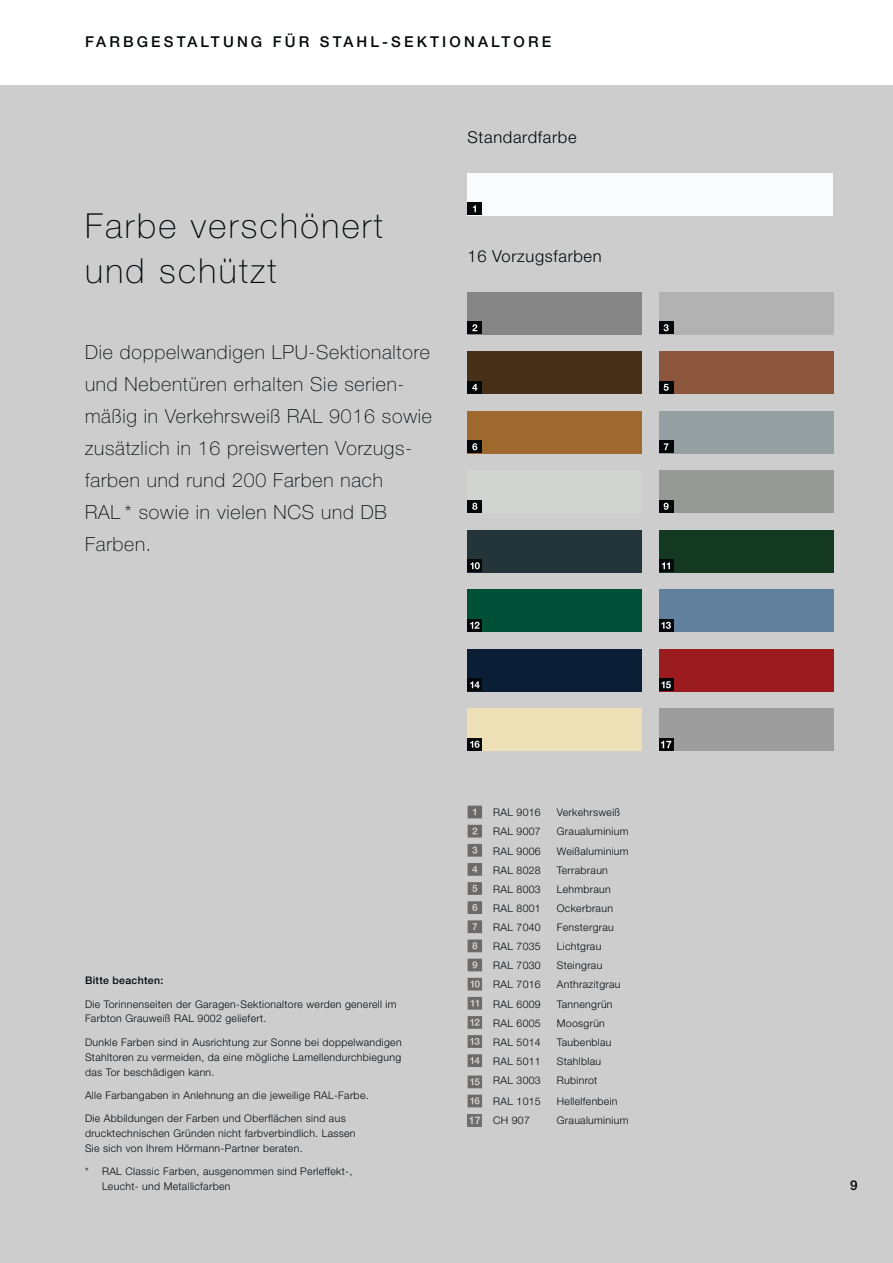
<style>
.page{position:relative;width:893px;height:1263px;background:#fff}
.page>*{position:absolute;margin:0;border:0;box-sizing:border-box;transform-origin:0 0}
.t1{font:100 34.5px/44.5px "Hoermann Helvetica Neue";letter-spacing:.07em;color:#040809}
.t2{font:100 19.5px/31.8px "Hoermann Helvetica Neue";letter-spacing:.04em;color:#040809}
.t3{font:300 16.5px "Hoermann Helvetica Neue";letter-spacing:.04em;color:#040809}
.t4{font:500 15px "Hoermann Helvetica Neue";letter-spacing:.21em;color:#040809}
.t5{font:500 13.5px "Hoermann Helvetica Neue";color:#040809}
.t6{font:300 10.5px/14.9px "Hoermann Helvetica Neue";letter-spacing:.03em;color:#040809}
.t7{font:500 10.5px "Hoermann Helvetica Neue";letter-spacing:.03em;color:#040809}
.s1{font-weight:700;color:#cccccb}
</style>
<div class="page">
<div style="left:0;top:85px;width:893px;height:1178px;background:#cdcdce"></div>
<div style="left:659px;top:470px;width:174px;height:43px;background:#959a94"></div>
<div style="left:468px;top:530px;width:174px;height:42px;background:#243539"></div>
<div style="left:468px;top:470px;width:174px;height:43px;background:#d1d5d2"></div>
<div style="left:659px;top:530px;width:174px;height:42px;background:#143922"></div>
<div style="left:468px;top:589px;width:174px;height:43px;background:#005038"></div>
<div style="left:659px;top:589px;width:174px;height:43px;background:#61809e"></div>
<div style="left:468px;top:649px;width:174px;height:42px;background:#0a1e35"></div>
<div style="left:659px;top:649px;width:174px;height:42px;background:#9b1c1f"></div>
<div style="left:468px;top:708px;width:174px;height:43px;background:#eddfb6"></div>
<div style="left:659px;top:708px;width:174px;height:43px;background:#9d9d9d"></div>
<div style="left:659px;top:292px;width:174px;height:42px;background:#b2b2b2"></div>
<div style="left:468px;top:351px;width:174px;height:43px;background:#483018"></div>
<div style="left:659px;top:351px;width:174px;height:43px;background:#8c563d"></div>
<div style="left:468px;top:411px;width:174px;height:42px;background:#9d692e"></div>
<div style="left:659px;top:411px;width:174px;height:42px;background:#94a0a2"></div>
<div style="left:468px;top:173px;width:365px;height:42px;background:#f8fcff"></div>
<div style="left:468px;top:292px;width:174px;height:42px;background:#878686"></div>
<div style="left:468px;top:203px;width:14px;height:12px;background:#040809"></div>
<svg style="left:473px;top:205px;width:3px;height:7px"></svg>
<div style="left:468px;top:322px;width:14px;height:12px;background:#040809"></div>
<svg style="left:472px;top:324px;width:5px;height:7px"></svg>
<div style="left:659px;top:322px;width:14px;height:12px;background:#040809"></div>
<svg style="left:663px;top:324px;width:6px;height:7px"></svg>
<div style="left:468px;top:381px;width:14px;height:13px;background:#040809"></div>
<svg style="left:472px;top:384px;width:5px;height:7px"></svg>
<div style="left:659px;top:381px;width:14px;height:13px;background:#040809"></div>
<svg style="left:663px;top:384px;width:6px;height:7px"></svg>
<div style="left:468px;top:441px;width:14px;height:12px;background:#040809"></div>
<svg style="left:472px;top:443px;width:5px;height:7px"></svg>
<div style="left:659px;top:441px;width:14px;height:12px;background:#040809"></div>
<svg style="left:664px;top:443px;width:4px;height:7px"></svg>
<div style="left:468px;top:500px;width:14px;height:13px;background:#040809"></div>
<svg style="left:472px;top:503px;width:5px;height:7px"></svg>
<div style="left:659px;top:500px;width:14px;height:13px;background:#040809"></div>
<svg style="left:663px;top:503px;width:6px;height:7px"></svg>
<div style="left:468px;top:560px;width:14px;height:12px;background:#040809"></div>
<svg style="left:470px;top:562px;width:10px;height:7px"></svg>
<div style="left:659px;top:560px;width:14px;height:12px;background:#040809"></div>
<svg style="left:662px;top:562px;width:8px;height:7px"></svg>
<div style="left:468px;top:619px;width:14px;height:13px;background:#040809"></div>
<svg style="left:470px;top:622px;width:9px;height:7px"></svg>
<div style="left:659px;top:619px;width:14px;height:13px;background:#040809"></div>
<svg style="left:661px;top:622px;width:10px;height:7px"></svg>
<div style="left:468px;top:679px;width:14px;height:12px;background:#040809"></div>
<svg style="left:470px;top:681px;width:10px;height:7px"></svg>
<div style="left:659px;top:679px;width:14px;height:12px;background:#040809"></div>
<svg style="left:661px;top:681px;width:10px;height:7px"></svg>
<div style="left:468px;top:738px;width:14px;height:13px;background:#040809"></div>
<svg style="left:470px;top:741px;width:10px;height:7px"></svg>
<svg style="left:468px;top:806px;width:14px;height:12px"></svg>
<svg style="left:468px;top:825px;width:14px;height:13px"></svg>
<svg style="left:468px;top:844px;width:14px;height:13px"></svg>
<svg style="left:468px;top:863px;width:14px;height:13px"></svg>
<svg style="left:468px;top:882px;width:14px;height:13px"></svg>
<svg style="left:468px;top:901px;width:14px;height:13px"></svg>
<svg style="left:468px;top:920px;width:14px;height:13px"></svg>
<svg style="left:468px;top:940px;width:14px;height:12px"></svg>
<svg style="left:468px;top:959px;width:14px;height:12px"></svg>
<svg style="left:468px;top:978px;width:14px;height:13px"></svg>
<svg style="left:468px;top:997px;width:14px;height:13px"></svg>
<svg style="left:468px;top:1016px;width:14px;height:13px"></svg>
<svg style="left:468px;top:1035px;width:14px;height:13px"></svg>
<svg style="left:468px;top:1054px;width:14px;height:13px"></svg>
<svg style="left:468px;top:1076px;width:14px;height:12px"></svg>
<svg style="left:468px;top:1095px;width:14px;height:12px"></svg>
<div style="left:468px;top:1114px;width:14px;height:13px;background:#6f6f6f"></div>
<svg style="left:659px;top:738px;width:14px;height:13px"></svg>
<svg style="left:661px;top:741px;width:10px;height:7px"></svg>
<h3 class="t4" style="left:85px;top:36px;width:468px">FARBGESTALTUNG FÜR STAHL-SEKTIONALTORE</h3>
<h1 class="t1" style="left:85px;top:207px;width:299px">Farbe verschönert und schützt</h1>
<h2 class="t2" style="left:85px;top:338px;width:348px">Die doppelwandigen LPU-Sektionaltore und Neben türen erhalten Sie serien&shy;mäßig in Verkehrsweiß RAL 9016 sowie zusätzlich in 16 preiswerten Vorzugs&shy;farben und rund 200 Farben nach<br>RAL * sowie in vielen NCS und DB<br>Farben.</h2>
<h3 class="t3" style="left:468px;top:131px;width:111px">Standardfarbe</h3>
<h3 class="t3" style="left:468px;top:250px;width:136px">16 Vorzugsfarben</h3>
<p class="t7" style="left:85px;top:977px;width:80px">Bitte beachten:</p>
<p class="t6" style="left:85px;top:997px;width:313px">Die Torinnenseiten der Garagen-Sektionaltore werden generell im<br>Farbton Grauweiß RAL 9002 geliefert.</p>
<p class="t6" style="left:85px;top:1036px;width:318px;text-align:justify">Dunkle Farben sind in Ausrichtung zur Sonne bei doppelwandigen Stahltoren zu vermeiden, da eine mögliche Lamellendurchbiegung das Tor beschädigen kann.</p>
<p class="t6" style="left:85px;top:1089px;width:285px">Alle Farbangaben in Anlehnung an die jeweilige RAL-Farbe.</p>
<p class="t6" style="left:85px;top:1112px;width:272px">Die Abbildungen der Farben und Oberflächen sind aus druck technischen Gründen nicht farbverbindlich. Lassen<br>Sie sich von Ihrem Hörmann-Partner beraten.</p>
<p class="t6" style="left:102px;top:1165px;width:252px;text-indent:-17px">* RAL Classic Farben, ausgenommen sind Perleffekt-,<br>Leucht- und Metallicfarben</p>
<p class="t6" style="left:493px;top:806px;width:49px">RAL 9016</p>
<p class="t6" style="left:557px;top:806px;width:65px">Verkehrsweiß</p>
<p class="t6" style="left:493px;top:825px;width:49px">RAL 9007</p>
<p class="t6" style="left:557px;top:825px;width:73px">Graualuminium</p>
<p class="t6" style="left:493px;top:844px;width:49px">RAL 9006</p>
<p class="t6" style="left:557px;top:844px;width:73px">Weißaluminium</p>
<p class="t6" style="left:493px;top:863px;width:49px">RAL 8028</p>
<p class="t6" style="left:557px;top:863px;width:53px">Terrabraun</p>
<p class="t6" style="left:493px;top:883px;width:49px">RAL 8003</p>
<p class="t6" style="left:557px;top:883px;width:56px">Lehmbraun</p>
<p class="t6" style="left:493px;top:902px;width:49px">RAL 8001</p>
<p class="t6" style="left:557px;top:902px;width:58px">Ockerbraun</p>
<p class="t6" style="left:493px;top:921px;width:49px">RAL 7040</p>
<p class="t6" style="left:557px;top:921px;width:59px">Fenstergrau</p>
<p class="t6" style="left:493px;top:940px;width:49px">RAL 7035</p>
<p class="t6" style="left:557px;top:940px;width:46px">Lichtgrau</p>
<p class="t6" style="left:493px;top:959px;width:49px">RAL 7030</p>
<p class="t6" style="left:557px;top:959px;width:47px">Steingrau</p>
<p class="t6" style="left:493px;top:978px;width:49px">RAL 7016</p>
<p class="t6" style="left:557px;top:978px;width:65px">Anthrazitgrau</p>
<p class="t6" style="left:493px;top:997px;width:49px">RAL 6009</p>
<p class="t6" style="left:557px;top:997px;width:57px">Tannengrün</p>
<p class="t6" style="left:493px;top:1016px;width:49px">RAL 6005</p>
<p class="t6" style="left:557px;top:1016px;width:50px">Moosgrün</p>
<p class="t6" style="left:493px;top:1036px;width:49px">RAL 5014</p>
<p class="t6" style="left:557px;top:1036px;width:56px">Taubenblau</p>
<p class="t6" style="left:493px;top:1055px;width:49px">RAL 5011</p>
<p class="t6" style="left:557px;top:1055px;width:46px">Stahlblau</p>
<p class="t6" style="left:493px;top:1074px;width:49px">RAL 3003</p>
<p class="t6" style="left:557px;top:1074px;width:42px">Rubinrot</p>
<p class="t6" style="left:493px;top:1095px;width:49px">RAL 1015</p>
<p class="t6" style="left:557px;top:1095px;width:62px">Hellelfenbein</p>
<p class="t6" style="left:469px;top:1114px;width:62px"><span class="s1">17</span> CH 907</p>
<p class="t6" style="left:557px;top:1114px;width:73px">Graualuminium</p>
<p class="t5" style="left:850px;top:1181px;width:9px">9</p>
</div>
